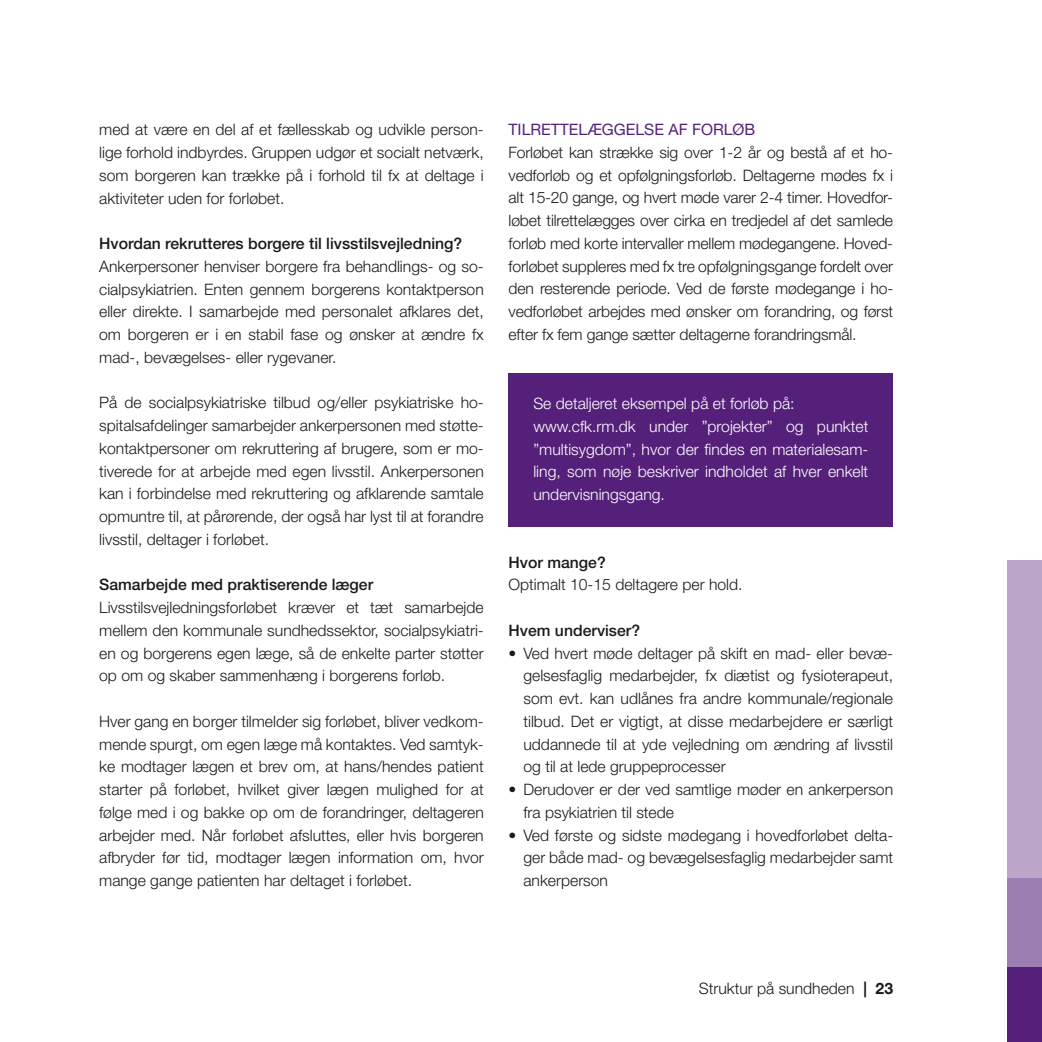
<style>
.page{position:relative;width:1042px;height:1042px;background:#fff}
.page>*{position:absolute;margin:0;border:0;box-sizing:border-box;transform-origin:0 0}
.t1{font:300 15.75px/22.8px "Helvetica Neue LT Std";color:#1a1a18;text-align:justify}
.t2{font:300 15.75px/22.8px "Helvetica Neue LT Std";color:#fff}
.t3{font:500 15.75px "Helvetica Neue LT Std";color:#1a1a18}
.t4{font:15.75px "Helvetica Neue LT Std";color:#55207a}
.s1{font-weight:700}
</style>
<div class="page">
<div style="left:508px;top:373px;width:385px;height:154px;background:#55207a"></div>
<div style="left:1007px;top:561px;width:35px;height:481px;background:#bba6ca"></div>
<div style="left:1007px;top:878px;width:35px;height:89px;background:#9c7eb2"></div>
<div style="left:1007px;top:967px;width:35px;height:75px;background:#55207a"></div>
<p class="t1" style="left:99px;top:118px;width:386px">med at være en del af et fællesskab og udvikle person&shy;lige forhold indbyrdes. Gruppen udgør et socialt netværk, som borgeren kan trække på i forhold til fx at deltage i aktiviteter uden for forløbet.</p>
<p class="t3" style="left:99px;top:234px;width:365px">Hvordan rekrutteres borgere til livsstilsvejledning?</p>
<p class="t1" style="left:99px;top:255px;width:386px">Ankerpersoner henviser borgere fra behandlings- og so&shy;cialpsykiatrien. Enten gennem borgerens kontaktperson eller direkte. I samarbejde med personalet afklares det, om borgeren er i en stabil fase og ønsker at ændre fx mad-, bevægelses- eller rygevaner.</p>
<p class="t1" style="left:99px;top:391px;width:386px">På de socialpsykiatriske tilbud og/eller psykiatriske ho&shy;spitalsafdelinger samarbejder ankerpersonen med støtte&shy;kontaktpersoner om rekruttering af brugere, som er mo&shy;tiverede for at arbejde med egen livsstil. Ankerpersonen kan i forbindelse med rekruttering og afklarende samtale opmuntre til, at pårørende, der også har lyst til at forandre livsstil, deltager i forløbet.</p>
<p class="t3" style="left:99px;top:575px;width:275px">Samarbejde med praktiserende læger</p>
<p class="t1" style="left:99px;top:596px;width:386px">Livsstilsvejledningsforløbet kræver et tæt samarbejde mellem den kommunale sundhedssektor, socialpsykiatri&shy;en og borgerens egen læge, så de enkelte parter støtter op om og skaber sammenhæng i borgerens forløb.</p>
<p class="t1" style="left:99px;top:709px;width:386px">Hver gang en borger tilmelder sig forløbet, bliver vedkom&shy;mende spurgt, om egen læge må kontaktes. Ved samtyk&shy;ke modtager lægen et brev om, at hans/hendes patient starter på forløbet, hvilket giver lægen mulighed for at følge med i og bakke op om de forandringer, deltageren arbejder med. Når forløbet afsluttes, eller hvis borgeren afbryder før tid, modtager lægen information om, hvor mange gange patienten har deltaget i forløbet.</p>
<p class="t4" style="left:508px;top:120px;width:248px">TILRETTELÆGGELSE AF FORLØB</p>
<p class="t1" style="left:508px;top:141px;width:386px">Forløbet kan strække sig over 1-2 år og bestå af et ho&shy;vedforløb og et opfølgningsforløb. Deltagerne mødes fx i alt 15-20 gange, og hvert møde varer 2-4 timer. Hovedfor&shy;løbet tilrettelægges over cirka en tredjedel af det samlede forløb med korte intervaller mellem mødegangene. Hoved&shy;forløbet suppleres med fx tre opfølgningsgange fordelt over den resterende periode. Ved de første mødegange i ho&shy;vedforløbet arbejdes med ønsker om forandring, og først efter fx fem gange sætter deltagerne forandringsmål.</p>
<p class="t2" style="left:533px;top:392px;width:336px">Se detaljeret eksempel på et forløb på: www.cfk.rm.dk under ”projekter” og punktet ”multisygdom”, hvor der findes en materialesam&shy;ling, som nøje beskriver indholdet af hver enkelt undervisningsgang.</p>
<p class="t3" style="left:508px;top:553px;width:99px">Hvor mange?</p>
<p class="t1" style="left:508px;top:573px;width:235px">Optimalt 10-15 deltagere per hold.</p>
<p class="t3" style="left:508px;top:621px;width:133px">Hvem underviser?</p>
<p class="t1" style="left:523px;top:641px;width:371px;text-indent:-15px">• Ved hvert møde deltager på skift en mad- eller bevæ&shy;gelsesfaglig medarbejder, fx diætist og fysioterapeut, som evt. kan udlånes fra andre kommunale/regionale tilbud. Det er vigtigt, at disse medarbejdere er særligt uddannede til at yde vejledning om ændring af livsstil og til at lede gruppeprocesser</p>
<p class="t1" style="left:523px;top:778px;width:371px;text-indent:-15px">• Derudover er der ved samtlige møder en ankerperson fra psykiatrien til stede</p>
<p class="t1" style="left:523px;top:823px;width:371px;text-indent:-15px">• Ved første og sidste mødegang i hovedforløbet delta&shy;ger både mad- og bevægelsesfaglig medarbejder samt ankerperson</p>
<p class="t1" style="left:699px;top:977px;width:196px">Struktur på sundheden <span class="s1">| 23</span></p>
</div>
